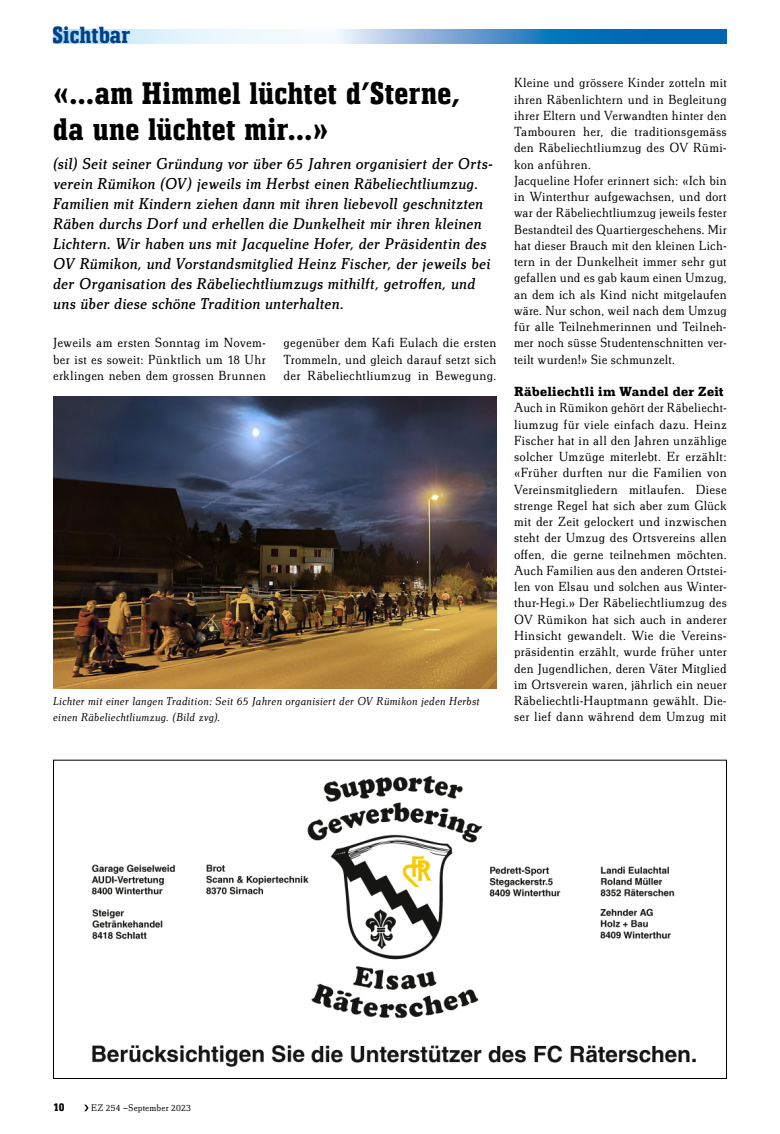
<style>
.page{position:relative;width:780px;height:1134px;background:#fff}
.page>*{position:absolute;margin:0;border:0;box-sizing:border-box;transform-origin:0 0}
.t1{font:700 32.5px/36.2px "Technotyp Condensed";letter-spacing:.01em;color:#000}
.t2{font:700 24.38px "Technotyp Condensed";color:#004188}
.t3{font:italic 16.25px/20px "Technotyp";letter-spacing:.005em;color:#000}
.t4{font:300 13.75px/16.2px "Technotyp";letter-spacing:.02em;color:#000;text-align:justify}
.t5{font:700 13.75px "Technotyp";letter-spacing:.02em;color:#000}
.t6{font:700 12.5px "Technotyp Condensed";color:#000}
.t7{font:italic 300 11.88px/16.2px "Technotyp";letter-spacing:.015em;color:#000}
.t8{font:300 10px "Technotyp";letter-spacing:.02em;color:#000}
</style>
<div class="page">
<svg style="left:84px;top:1104px;width:5px;height:7px"></svg>
<svg style="left:53px;top:30px;width:673px;height:13px;background:#87b9de"></svg>
<img style="left:53px;top:396px;width:443px;height:293px">
<img style="left:91px;top:775px;width:605px;height:292px">
<h2 class="t2" style="left:53px;top:21px;width:79px">Sichtbar</h2>
<h1 class="t1" style="left:53px;top:74px;width:408px">«…am Himmel lüchtet d’Sterne, da une lüchtet mir…»</h1>
<p class="t3" style="left:53px;top:153px;width:441px">(sil) Seit seiner Gründung vor über 65 Jahren organisiert der Orts&shy;verein Rümikon (OV) jeweils im Herbst einen Räbeliechtliumzug.<br>Familien mit Kindern ziehen dann mit ihren liebevoll geschnitzten Räben durchs Dorf und erhellen die Dunkelheit mir ihren kleinen Lichtern. Wir haben uns mit Jacqueline Hofer, der Präsidentin des OV Rümikon, und Vorstandsmitglied Heinz Fischer, der jeweils bei der Organisation des Räbeliechtliumzugs mithilft, getroffen, und uns über diese schöne Tradition unterhalten.</p>
<p class="t4" style="left:53px;top:335px;width:214px">Jeweils am ersten Sonntag im Novem&shy;ber ist es soweit: Pünktlich um 18 Uhr erklingen neben dem grossen Brunnen</p>
<p class="t4" style="left:283px;top:335px;width:214px">gegenüber dem Kafi Eulach die ersten Trommeln, und gleich darauf setzt sich der Räbeliechtliumzug in Bewegung.</p>
<p class="t7" style="left:53px;top:693px;width:428px">Lichter mit einer langen Tradition: Seit 65 Jahren organisiert der OV Rümikon jeden Herbst einen Räbeliechtliumzug. (Bild zvg).</p>
<p class="t4" style="left:514px;top:75px;width:214px;text-align:left">Kleine und grössere Kinder zotteln mit ihren Räbenlichtern und in Begleitung ihrer Eltern und Verwandten hinter den Tambouren her, die traditionsgemäss den Räbeliechtliumzug des OV Rümi&shy;kon anführen.<br>Jacqueline Hofer erinnert sich: «Ich bin in Winterthur aufgewachsen, und dort war der Räbeliechtliumzug jeweils fester Bestandteil des Quartiergeschehens. Mir hat dieser Brauch mit den kleinen Lich&shy;tern in der Dunkelheit immer sehr gut gefallen und es gab kaum einen Umzug, an dem ich als Kind nicht mitgelaufen wäre. Nur schon, weil nach dem Umzug für alle Teilnehmerinnen und Teilneh&shy;mer noch süsse Studentenschnitten ver&shy;teilt wurden!» Sie schmunzelt.</p>
<p class="t5" style="left:514px;top:384px;width:211px">Räbeliechtli im Wandel der Zeit</p>
<p class="t4" style="left:514px;top:400px;width:214px">Auch in Rümikon gehört der Räbeliecht&shy;liumzug für viele einfach dazu. Heinz Fischer hat in all den Jahren unzählige solcher Umzüge miterlebt. Er erzählt: «Früher durften nur die Familien von Vereinsmitgliedern mitlaufen. Diese strenge Regel hat sich aber zum Glück mit der Zeit gelockert und inzwischen steht der Umzug des Ortsvereins allen offen, die gerne teilnehmen möchten.<br>Auch Familien aus den anderen Ortstei&shy;len von Elsau und solchen aus Winter&shy;thur-Hegi.» Der Räbeliechtliumzug des OV Rümikon hat sich auch in anderer Hinsicht gewandelt. Wie die Vereins&shy;präsidentin erzählt, wurde früher unter den Jugendlichen, deren Väter Mitglied im Ortsverein waren, jährlich ein neuer Räbeliechtli-Hauptmann gewählt. Die&shy;ser lief dann während dem Umzug mit</p>
<p class="t6" style="left:53px;top:1100px;width:13px">10</p>
<p class="t8" style="left:91px;top:1102px;width:101px">EZ 254 –September 2023</p>
</div>
